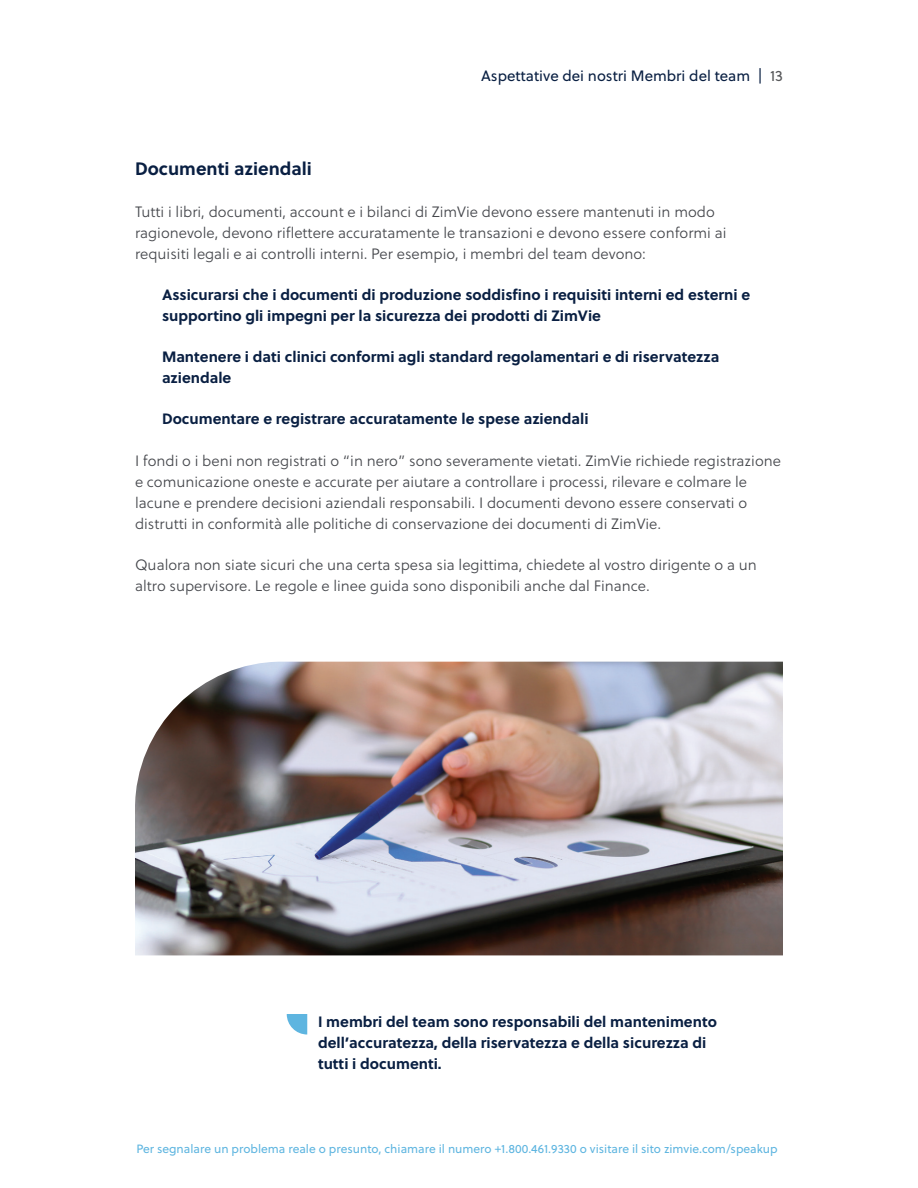
<style>
.page{position:relative;width:918px;height:1188px;background:#fff}
.page>*{position:absolute;margin:0;border:0;box-sizing:border-box;transform-origin:0 0}
.t1{font:700 18px "Soleil";color:#091f42}
.t2{font:15px/21px "Soleil Lt";color:#45474c}
.t3{font:700 15px/21px "Soleil";color:#091f42}
.t4{font:15px "Soleil";color:#091f42}
.t5{font:12px "Soleil";color:#5eb5e0}
.s1{color:#57585a}
</style>
<div class="page">
<img style="left:135px;top:662px;width:648px;height:293px">
<svg style="left:287px;top:1014px;width:20px;height:21px"></svg>
<p class="t4" style="left:481px;top:66px;width:303px">Aspettative dei nostri Membri del team | <span class="s1">13</span></p>
<p class="t1" style="left:135px;top:157px;width:178px">Documenti aziendali</p>
<p class="t2" style="left:135px;top:202px;width:593px">Tutti i libri, documenti, account e i bilanci di ZimVie devono essere mantenuti in modo ragionevole, devono riflettere accuratamente le transazioni e devono essere conformi ai requisiti legali e ai controlli interni. Per esempio, i membri del team devono:</p>
<p class="t3" style="left:162px;top:284px;width:590px">Assicurarsi che i documenti di produzione soddisfino i requisiti interni ed esterni e supportino gli impegni per la sicurezza dei prodotti di ZimVie</p>
<p class="t3" style="left:162px;top:347px;width:559px">Mantenere i dati clinici conformi agli standard regolamentari e di riservatezza aziendale</p>
<p class="t3" style="left:162px;top:409px;width:428px">Documentare e registrare accuratamente le spese aziendali</p>
<p class="t2" style="left:135px;top:451px;width:648px">I fondi o i beni non registrati o “in nero” sono severamente vietati. ZimVie richiede registrazione e comunicazione oneste e accurate per aiutare a controllare i processi, rilevare e colmare le lacune e prendere decisioni aziendali responsabili. I documenti devono essere conservati o distrutti in conformità alle politiche di conservazione dei documenti di ZimVie.</p>
<p class="t2" style="left:135px;top:555px;width:623px">Qualora non siate sicuri che una certa spesa sia legittima, chiedete al vostro dirigente o a un altro supervisore. Le regole e linee guida sono disponibili anche dal Finance.</p>
<p class="t3" style="left:318px;top:1012px;width:400px">I membri del team sono responsabili del mantenimento dell’accuratezza, della riservatezza e della sicurezza di tutti i documenti.</p>
<p class="t5" style="left:136px;top:1141px;width:643px">Per segnalare un problema reale o presunto, chiamare il numero +1.800.461.9330 o visitare il sito zimvie.com/speakup</p>
</div>
